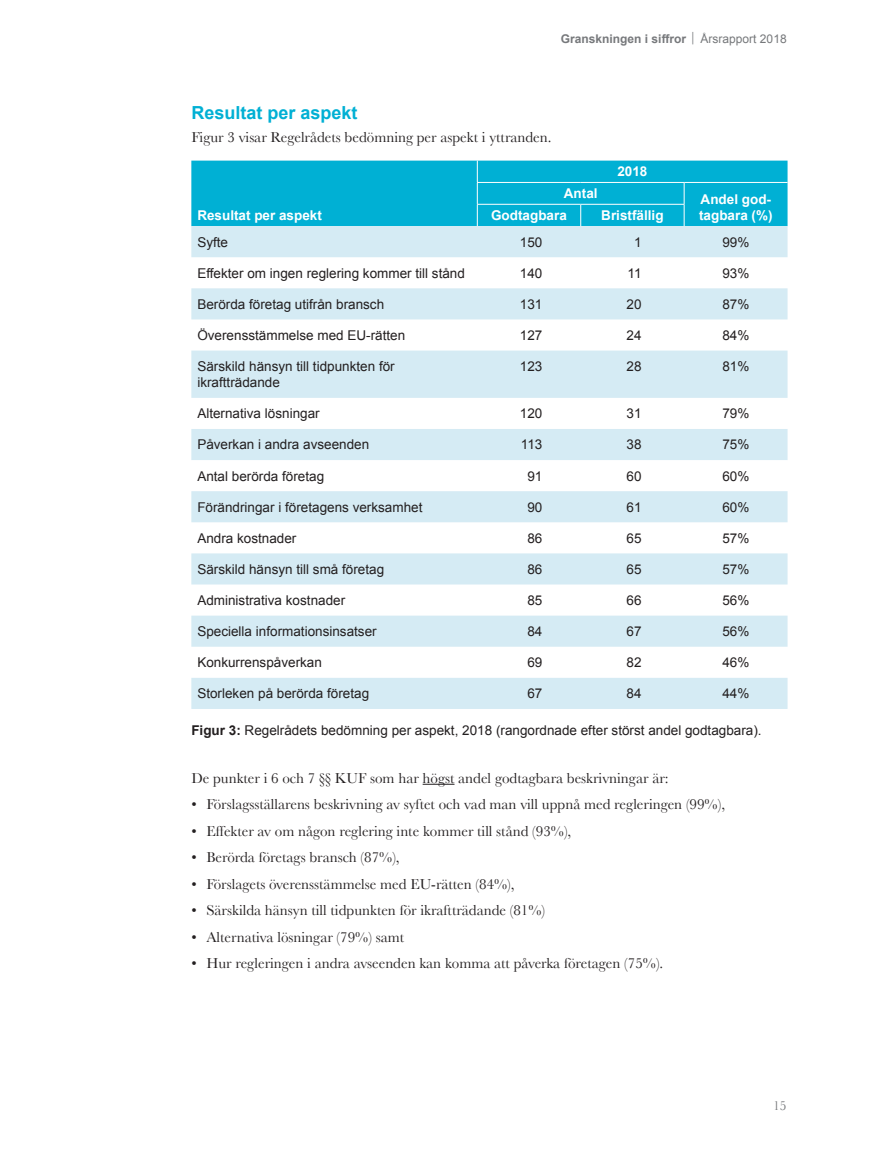
<style>
.page{position:relative;width:893px;height:1170px;background:#fff}
.page>*{position:absolute;margin:0;border:0;box-sizing:border-box;transform-origin:0 0}
.t1{font:700 18px "Arial";color:#00b0d4}
.t2{font:15px "Baskerville";color:#231f20}
.Tabell{font:13.5px/16.2px "Arial";color:#231f20}
.t3{font:700 13.5px "Arial";color:#fff}
.t4{font:13.5px "Baskerville";color:#76787b}
.t5{font:700 12px "Arial";color:#76787b}
.s1{font-family:"Baskerville";font-weight:400;font-size:13.5px}
.s2{font-weight:400}
.s3{font-weight:700}
</style>
<div class="page">
<hr style="left:423px;top:783px;width:31px;height:1px;background:#231f20">
<svg style="left:191px;top:226px;width:596px;height:483px;fill:#d5ebf4"></svg>
<div style="left:191px;top:161px;width:596px;height:65px;background:#00b0d4"></div>
<hr style="left:477px;top:182px;width:104px;height:1px;background:#fff">
<hr style="left:581px;top:182px;width:103px;height:1px;background:#fff">
<hr style="left:684px;top:182px;width:103px;height:1px;background:#fff">
<hr style="left:477px;top:204px;width:104px;height:1px;background:#fff">
<hr style="left:581px;top:204px;width:103px;height:1px;background:#fff">
<p class="t5" style="left:561px;top:31px;width:227px">Granskningen i siffror <span class="s1">|</span> <span class="s2">Årsrapport 2018</span></p>
<h2 class="t1" style="left:191px;top:101px;width:168px">Resultat per aspekt</h2>
<p class="t2" style="left:191px;top:128px;width:362px">Figur 3 visar Regelrådets bedömning per aspekt i yttranden.</p>
<p class="t3" style="left:564px;top:184px;width:35px">Antal</p>
<p class="t3" style="left:617px;top:163px;width:32px">2018</p>
<p class="t3" style="left:701px;top:190px;width:72px">Andel god-</p>
<p class="t3" style="left:197px;top:206px;width:126px">Resultat per aspekt</p>
<p class="t3" style="left:491px;top:206px;width:77px">Godtagbara</p>
<p class="t3" style="left:601px;top:206px;width:64px">Bristfällig</p>
<p class="t3" style="left:699px;top:206px;width:75px">tagbara (%)</p>
<p class="Tabell" style="left:197px;top:234px;width:32px">Syfte</p>
<p class="Tabell" style="left:520px;top:234px;width:24px">150</p>
<p class="Tabell" style="left:634px;top:234px;width:9px">1</p>
<p class="Tabell" style="left:722px;top:234px;width:29px">99%</p>
<p class="Tabell" style="left:197px;top:265px;width:269px">Effekter om ingen reglering kommer till stånd</p>
<p class="Tabell" style="left:520px;top:265px;width:24px">140</p>
<p class="Tabell" style="left:628px;top:265px;width:16px">11</p>
<p class="Tabell" style="left:722px;top:265px;width:29px">93%</p>
<p class="Tabell" style="left:197px;top:296px;width:188px">Berörda företag utifrån bransch</p>
<p class="Tabell" style="left:520px;top:296px;width:24px">131</p>
<p class="Tabell" style="left:627px;top:296px;width:17px">20</p>
<p class="Tabell" style="left:722px;top:296px;width:29px">87%</p>
<p class="Tabell" style="left:197px;top:327px;width:209px">Överensstämmelse med EU-rätten</p>
<p class="Tabell" style="left:520px;top:327px;width:24px">127</p>
<p class="Tabell" style="left:627px;top:327px;width:17px">24</p>
<p class="Tabell" style="left:722px;top:327px;width:29px">84%</p>
<p class="Tabell" style="left:197px;top:358px;width:199px">Särskild hänsyn till tidpunkten för ikraftträdande</p>
<p class="Tabell" style="left:520px;top:358px;width:24px">123</p>
<p class="Tabell" style="left:627px;top:358px;width:17px">28</p>
<p class="Tabell" style="left:722px;top:358px;width:29px">81%</p>
<p class="Tabell" style="left:197px;top:405px;width:124px">Alternativa lösningar</p>
<p class="Tabell" style="left:520px;top:405px;width:24px">120</p>
<p class="Tabell" style="left:627px;top:405px;width:17px">31</p>
<p class="Tabell" style="left:722px;top:405px;width:29px">79%</p>
<p class="Tabell" style="left:197px;top:436px;width:173px">Påverkan i andra avseenden</p>
<p class="Tabell" style="left:521px;top:436px;width:23px">113</p>
<p class="Tabell" style="left:627px;top:436px;width:17px">38</p>
<p class="Tabell" style="left:722px;top:436px;width:29px">75%</p>
<p class="Tabell" style="left:197px;top:468px;width:128px">Antal berörda företag</p>
<p class="Tabell" style="left:527px;top:468px;width:17px">91</p>
<p class="Tabell" style="left:627px;top:468px;width:17px">60</p>
<p class="Tabell" style="left:722px;top:468px;width:29px">60%</p>
<p class="Tabell" style="left:197px;top:499px;width:227px">Förändringar i företagens verksamhet</p>
<p class="Tabell" style="left:527px;top:499px;width:17px">90</p>
<p class="Tabell" style="left:627px;top:499px;width:17px">61</p>
<p class="Tabell" style="left:722px;top:499px;width:29px">60%</p>
<p class="Tabell" style="left:197px;top:530px;width:101px">Andra kostnader</p>
<p class="Tabell" style="left:527px;top:530px;width:17px">86</p>
<p class="Tabell" style="left:627px;top:530px;width:17px">65</p>
<p class="Tabell" style="left:722px;top:530px;width:29px">57%</p>
<p class="Tabell" style="left:197px;top:561px;width:188px">Särskild hänsyn till små företag</p>
<p class="Tabell" style="left:527px;top:561px;width:17px">86</p>
<p class="Tabell" style="left:627px;top:561px;width:17px">65</p>
<p class="Tabell" style="left:722px;top:561px;width:29px">57%</p>
<p class="Tabell" style="left:197px;top:592px;width:149px">Administrativa kostnader</p>
<p class="Tabell" style="left:527px;top:592px;width:17px">85</p>
<p class="Tabell" style="left:627px;top:592px;width:17px">66</p>
<p class="Tabell" style="left:722px;top:592px;width:29px">56%</p>
<p class="Tabell" style="left:197px;top:623px;width:181px">Speciella informationsinsatser</p>
<p class="Tabell" style="left:527px;top:623px;width:17px">84</p>
<p class="Tabell" style="left:627px;top:623px;width:17px">67</p>
<p class="Tabell" style="left:722px;top:623px;width:29px">56%</p>
<p class="Tabell" style="left:197px;top:654px;width:126px">Konkurrenspåverkan</p>
<p class="Tabell" style="left:527px;top:654px;width:17px">69</p>
<p class="Tabell" style="left:627px;top:654px;width:17px">82</p>
<p class="Tabell" style="left:722px;top:654px;width:29px">46%</p>
<p class="Tabell" style="left:197px;top:685px;width:173px">Storleken på berörda företag</p>
<p class="Tabell" style="left:527px;top:685px;width:17px">67</p>
<p class="Tabell" style="left:627px;top:685px;width:17px">84</p>
<p class="Tabell" style="left:722px;top:685px;width:29px">44%</p>
<p class="Tabell" style="left:191px;top:722px;width:572px"><span class="s3">Figur 3:</span> Regelrådets bedömning per aspekt, 2018 (rangordnade efter störst andel godtagbara).</p>
<p class="t2" style="left:191px;top:769px;width:479px">De. punkte.r i 6 och 7 §§ KUF som har högst ande.l godtagbara be.skrivningar är:</p>
<p class="t2" style="left:191px;top:795px;width:535px">• Förslagsställarens beskrivning av syftet och vad man vill uppnå med regleringen (99%),</p>
<p class="t2" style="left:191px;top:822px;width:381px">• Effekter av om någon reglering inte kommer till stånd (93%),</p>
<p class="t2" style="left:191px;top:848px;width:210px">• Berörda företags bransch (87%),</p>
<p class="t2" style="left:191px;top:875px;width:325px">• Förslagets överensstämmelse med EU-rätten (84%),</p>
<p class="t2" style="left:191px;top:901px;width:355px">• Särskilda hänsyn till tidpunkte.n för ikraftträdande. (81%)</p>
<p class="t2" style="left:191px;top:928px;width:214px">• Alte.rnativa lösningar (79%) samt</p>
<p class="t2" style="left:191px;top:954px;width:473px">• Hur re.gle.ringe.n i andra avse.e.nde.n kan komma att påve.rka före.tage.n (75%).</p>
<p class="t4" style="left:773px;top:1097px;width:15px">15</p>
</div>
